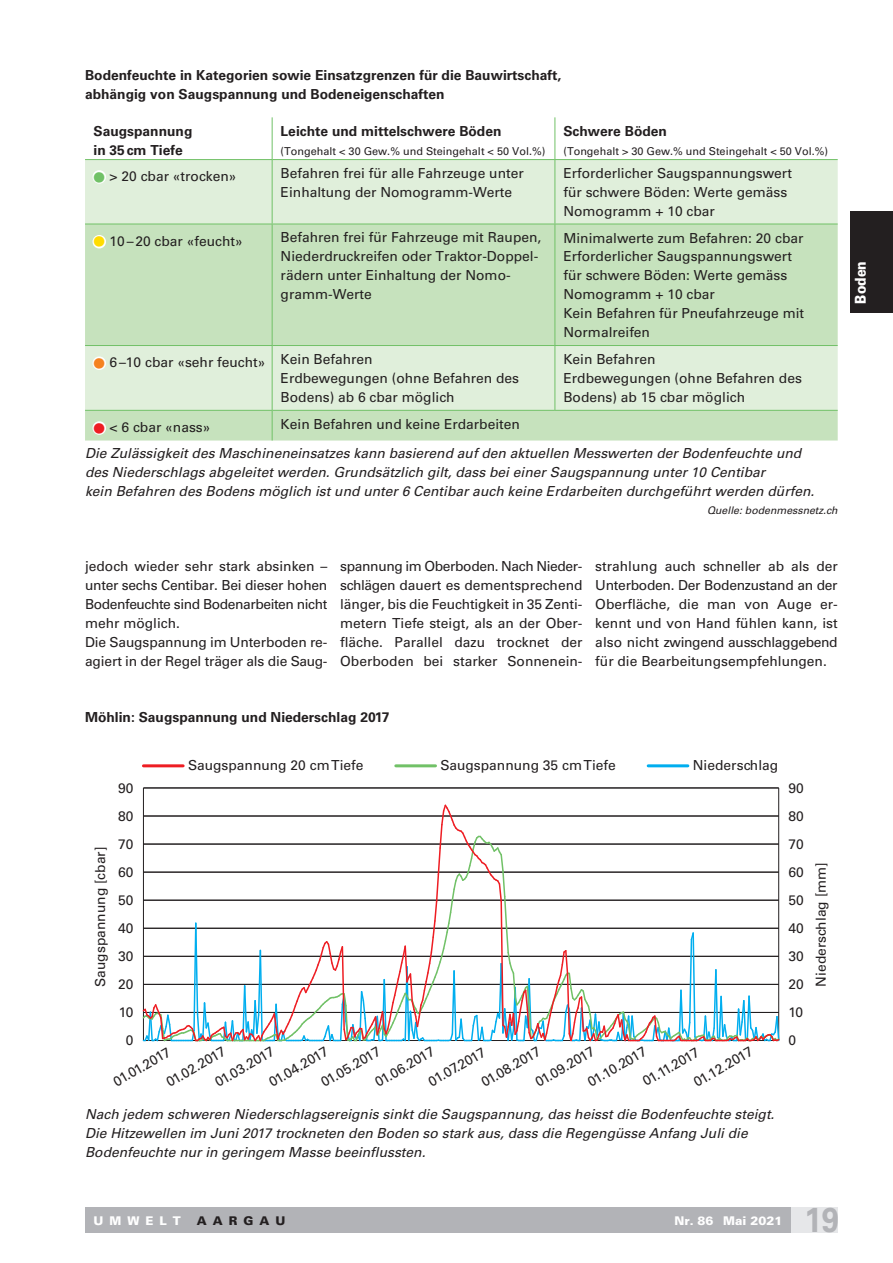
<style>
.page{position:relative;width:893px;height:1263px;background:#fff}
.page>*{position:absolute;margin:0;border:0;box-sizing:border-box;transform-origin:0 0}
.t1{font:700 34.5px "Univers LT Std";color:#b2b3b7;scale:.9 1}
.t2{font:900 15px "Univers LT Std";color:#fff;scale:.85 1}
.t3{font:13.8px/18.9px "Univers LT Std";color:#231f20}
.t4{font:italic 13.8px/18.9px "Univers LT Std";color:#231f20}
.t5{font:700 13.8px/18.9px "Univers LT Std";color:#231f20}
.t6{font:900 12px "Univers LT Std";color:#fff}
.t7{font:900 12px "Univers LT Std";letter-spacing:.5em;color:#231f20}
.t8{font:10.8px "Univers LT Std";color:#231f20}
.t9{font:italic 10.5px "Univers LT Std";color:#231f20}
.s1{font-family:"Carta Std";font-size:16.5px;color:#fff}
</style>
<div class="page">
<div style="left:85px;top:1207px;width:706px;height:26px;background:#b2b3b7"></div>
<div style="left:791px;top:1207px;width:47px;height:26px;background:#e6e7e9"></div>
<div style="left:850px;top:211px;width:43px;height:101px;background:#231f20"></div>
<div style="left:85px;top:160px;width:753px;height:64px;background:#e0efdb"></div>
<svg style="left:85px;top:225px;width:753px;height:215px;background:#cde5c5"></svg>
<hr style="left:272px;top:117px;width:1px;height:42px;background:#71c167">
<hr style="left:555px;top:117px;width:1px;height:42px;background:#71c167">
<hr style="left:85px;top:159px;width:187px;height:1px;background:#71c167">
<hr style="left:272px;top:159px;width:283px;height:1px;background:#71c167">
<hr style="left:555px;top:159px;width:283px;height:1px;background:#71c167">
<hr style="left:272px;top:160px;width:1px;height:64px;background:#71c167">
<hr style="left:555px;top:160px;width:1px;height:64px;background:#71c167">
<hr style="left:85px;top:224px;width:187px;height:1px;background:#71c167">
<hr style="left:272px;top:224px;width:283px;height:1px;background:#71c167">
<hr style="left:272px;top:224px;width:1px;height:121px;background:#71c167">
<hr style="left:555px;top:224px;width:283px;height:1px;background:#71c167">
<hr style="left:555px;top:224px;width:1px;height:121px;background:#71c167">
<hr style="left:85px;top:345px;width:187px;height:1px;background:#71c167">
<hr style="left:272px;top:345px;width:283px;height:1px;background:#71c167">
<hr style="left:272px;top:346px;width:1px;height:64px;background:#71c167">
<hr style="left:555px;top:345px;width:283px;height:1px;background:#71c167">
<hr style="left:555px;top:346px;width:1px;height:64px;background:#71c167">
<hr style="left:85px;top:410px;width:187px;height:1px;background:#71c167">
<hr style="left:272px;top:410px;width:283px;height:1px;background:#71c167">
<svg style="left:272px;top:411px;width:1px;height:29px"></svg>
<hr style="left:555px;top:410px;width:283px;height:1px;background:#71c167">
<hr style="left:143px;top:788px;width:1px;height:252px;background:#231f20">
<hr style="left:778px;top:788px;width:1px;height:252px;background:#231f20">
<hr style="left:143px;top:788px;width:636px;height:1px;background:#231f20">
<hr style="left:648px;top:764px;width:40px;height:3px;background:#00aeef">
<hr style="left:396px;top:764px;width:39px;height:3px;background:#71c167">
<hr style="left:143px;top:764px;width:40px;height:3px;background:#ee1d23">
<svg style="left:142px;top:803px;width:638px;height:239px"></svg>
<p class="t5" style="left:85px;top:66px;width:478px">Bodenfeuchte in Kategorien sowie Einsatzgrenzen für die Bauwirtschaft, abhängig von Saugspannung und Bodeneigenschaften</p>
<p class="t5" style="left:94px;top:122px;width:100px">Saugspannung in 35cm Tiefe</p>
<p class="t5" style="left:281px;top:122px;width:222px">Leichte und mittelschwere Böden</p>
<p class="t5" style="left:563px;top:122px;width:105px">Schwere Böden</p>
<p class="t8" style="left:563px;top:145px;width:266px">(Tongehalt &gt; 30 Gew.% und Steingehalt &lt; 50 Vol.%)</p>
<p class="t8" style="left:281px;top:145px;width:266px">(Tongehalt &lt; 30 Gew.% und Steingehalt &lt; 50 Vol.%)</p>
<p class="t3" style="left:94px;top:167px;width:145px"><span class="s1">ⓦ</span> &gt; 20 cbar «trocken»</p>
<p class="t3" style="left:281px;top:163px;width:245px">Befahren frei für alle Fahrzeuge unter<br>Einhaltung der Nomogramm-Werte</p>
<p class="t3" style="left:563px;top:163px;width:230px">Erforderlicher Saugspannungswert für schwere Böden: Werte gemäss<br>Nomogramm + 10 cbar</p>
<p class="t3" style="left:94px;top:231px;width:151px"><span class="s1">ⓦ</span> 10–20 cbar «feucht»</p>
<p class="t3" style="left:281px;top:228px;width:262px">Befahren frei für Fahrzeuge mit Raupen,<br>Niederdruckreifen oder Traktor-Doppel&shy;rädern unter Einhaltung der Nomo&shy;gramm-Werte</p>
<p class="t3" style="left:563px;top:228px;width:242px">Minimalwerte zum Befahren: 20 cbar<br>Erforderlicher Saugspannungswert für schwere Böden: Werte gemäss<br>Nomogramm + 10 cbar<br>Kein Befahren für Pneufahrzeuge mit<br>Normalreifen</p>
<p class="t3" style="left:281px;top:354px;width:240px;line-height:15.8px;text-indent:-187px"><span class="s1">ⓦ</span> 6–10 cbar «sehr feucht» Kein Befahren<br>Erdbewegungen (ohne Befahren des</p>
<p class="t3" style="left:281px;top:388px;width:176px">Bodens) ab 6 cbar möglich</p>
<p class="t3" style="left:563px;top:350px;width:240px">Kein Befahren<br>Erdbewegungen (ohne Befahren des<br>Bodens) ab 15 cbar möglich</p>
<p class="t3" style="left:94px;top:418px;width:118px"><span class="s1">ⓦ</span> &lt; 6 cbar «nass»</p>
<p class="t3" style="left:281px;top:415px;width:241px">Kein Befahren und keine Erdarbeiten</p>
<p class="t4" style="left:85px;top:444px;width:731px">Die Zulässigkeit des Maschineneinsatzes kann basierend auf den aktuellen Messwerten der Bodenfeuchte und des Niederschlags abgeleitet werden. Grundsätzlich gilt, dass bei einer Saugspannung unter 10 Centibar<br>kein Befahren des Bodens möglich ist und unter 6 Centibar auch keine Erdarbeiten durchgeführt werden dürfen.</p>
<p class="t9" style="left:707px;top:504px;width:132px">Quelle: bodenmessnetz.ch</p>
<p class="t2" style="left:851px;top:304px;width:52px;rotate:-90deg">Boden</p>
<p class="t3" style="left:85px;top:557px;width:244px">jedoch wieder sehr stark absinken – unter sechs Centibar. Bei dieser hohen Bodenfeuchte sind Bodenarbeiten nicht mehr möglich.<br>Die Saugspannung im Unterboden re&shy;agiert in der Regel träger als die Saug-</p>
<p class="t3" style="left:340px;top:557px;width:244px;text-align:justify">spannung im Oberboden. Nach Nieder&shy;schlägen dauert es dementsprechend länger, bis die Feuchtigkeit in 35 Zenti&shy;metern Tiefe steigt, als an der Ober&shy;fläche. Parallel dazu trocknet der Oberboden bei starker Sonnenein-</p>
<p class="t3" style="left:595px;top:557px;width:244px;text-align:justify">strahlung auch schneller ab als der Unterboden. Der Bodenzustand an der Oberfläche, die man von Auge er&shy;kennt und von Hand fühlen kann, ist also nicht zwingend ausschlaggebend für die Bearbeitungsempfehlungen.</p>
<p class="t5" style="left:85px;top:708px;width:306px">Möhlin: Saugspannung und Niederschlag 2017</p>
<p class="t3" style="left:91px;top:987px;width:142px;rotate:-90deg">Saugspannung [cbar]</p>
<p class="t3" style="left:118px;top:778px;width:17px">90</p>
<p class="t3" style="left:118px;top:806px;width:17px">80</p>
<p class="t3" style="left:118px;top:834px;width:17px">70</p>
<p class="t3" style="left:118px;top:862px;width:17px">60</p>
<p class="t3" style="left:118px;top:890px;width:17px">50</p>
<p class="t3" style="left:118px;top:919px;width:17px">40</p>
<p class="t3" style="left:118px;top:947px;width:17px">30</p>
<p class="t3" style="left:118px;top:975px;width:17px">20</p>
<p class="t3" style="left:119px;top:1003px;width:16px">10</p>
<p class="t3" style="left:188px;top:756px;width:177px">Saugspannung 20 cm Tiefe</p>
<p class="t3" style="left:440px;top:756px;width:177px">Saugspannung 35 cm Tiefe</p>
<p class="t3" style="left:693px;top:756px;width:87px">Niederschlag</p>
<p class="t3" style="left:126px;top:1031px;width:9px">0</p>
<p class="t3" style="left:147px;top:1048px;width:67px;line-height:27px;text-indent:-46px;rotate:-30deg">01.01.2017<br>01.02.2017</p>
<p class="t3" style="left:211px;top:1075px;width:67px;rotate:-30deg">01.03.2017</p>
<p class="t3" style="left:265px;top:1075px;width:67px;rotate:-30deg">01.04.2017</p>
<p class="t3" style="left:317px;top:1075px;width:67px;rotate:-30deg">01.05.2017</p>
<p class="t3" style="left:371px;top:1075px;width:67px;rotate:-30deg">01.06.2017</p>
<p class="t3" style="left:478px;top:1075px;width:67px;rotate:-30deg">01.08.2017</p>
<p class="t3" style="left:532px;top:1075px;width:67px;rotate:-30deg">01.09.2017</p>
<p class="t3" style="left:690px;top:1075px;width:67px;rotate:-30deg">01.12.2017</p>
<p class="t3" style="left:584px;top:1075px;width:67px;rotate:-30deg">01.10.2017</p>
<p class="t3" style="left:425px;top:1074px;width:65px;rotate:-30deg">01.07.2017</p>
<p class="t3" style="left:639px;top:1074px;width:64px;rotate:-30deg">01.11.2017</p>
<p class="t4" style="left:85px;top:1105px;width:691px">Nach jedem schweren Niederschlagsereignis sinkt die Saugspannung, das heisst die Bodenfeuchte steigt.<br>Die Hitzewellen im Juni 2017 trockneten den Boden so stark aus, dass die Regengüsse Anfang Juli die<br>Bodenfeuchte nur in geringem Masse beeinflussten.</p>
<p class="t3" style="left:789px;top:778px;width:17px">90</p>
<p class="t3" style="left:789px;top:806px;width:17px">80</p>
<p class="t3" style="left:789px;top:834px;width:17px">70</p>
<p class="t3" style="left:789px;top:862px;width:17px">60</p>
<p class="t3" style="left:789px;top:890px;width:17px">50</p>
<p class="t3" style="left:789px;top:919px;width:17px">40</p>
<p class="t3" style="left:789px;top:947px;width:17px">30</p>
<p class="t3" style="left:789px;top:975px;width:17px">20</p>
<p class="t3" style="left:789px;top:1003px;width:16px">10</p>
<p class="t3" style="left:789px;top:1031px;width:9px">0</p>
<p class="t3" style="left:811px;top:987px;width:126px;rotate:-90deg">Niederschlag [mm]</p>
<p class="t6" style="left:94px;top:1213px;width:89px">UMWELT</p>
<p class="t7" style="left:197px;top:1213px;width:90px">AARGAU</p>
<p class="t6" style="left:674px;top:1213px;width:110px">Nr. 86 Mai 2021</p>
<h1 class="t1" style="left:804px;top:1200px;width:40px">19</h1>
</div>
